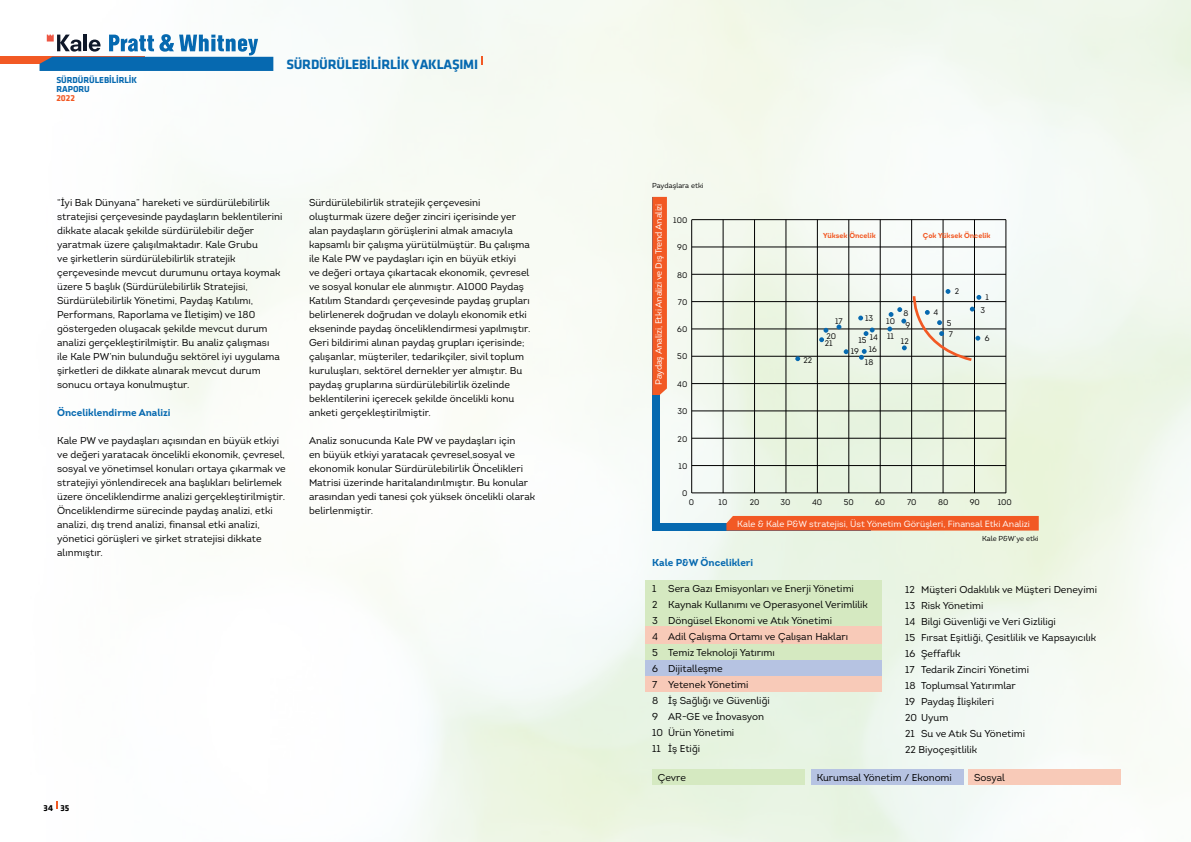
<style>
.page{position:relative;width:1191px;height:842px;background:#fff}
.page>*{position:absolute;margin:0;border:0;box-sizing:border-box;transform-origin:0 0}
.t1{font:700 14px "Klavika";letter-spacing:-.015em;color:#0669b0}
.t2{font:10px/14px "Intro";color:#000}
.t3{font:700 10px "Intro";color:#0669b0}
.t4{font:9px "Intro";letter-spacing:-.005em;color:#fff}
.t5{font:9px "Intro";letter-spacing:-.025em;color:#fff}
.t6{font:700 9px/9px "Klavika";letter-spacing:-.005em;color:#0669b0}
.t7{font:700 9px "Klavika";color:#000}
.t8{font:700 9px "Klavika";color:#f25924}
.t9{font:8.1px/11.7px "Intro";color:#000}
.t10{font:700 7.2px "Intro";color:#f25924}
.t11{font:7.2px "Intro";color:#000}
</style>
<div class="page">
<img style="left:0;top:0;width:1191px;height:842px">
<div style="left:652px;top:769px;width:152px;height:16px;background:#d5e9c1"></div>
<div style="left:968px;top:769px;width:152px;height:16px;background:#f8cab8"></div>
<div style="left:645px;top:580px;width:236px;height:47px;background:#d5e9c1"></div>
<div style="left:645px;top:627px;width:236px;height:17px;background:#f8cab8"></div>
<div style="left:645px;top:675px;width:236px;height:17px;background:#f8cab8"></div>
<div style="left:645px;top:644px;width:236px;height:16px;background:#d5e9c1"></div>
<div style="left:811px;top:769px;width:152px;height:16px;background:#b6c3e2"></div>
<div style="left:645px;top:660px;width:236px;height:15px;background:#b6c3e2"></div>
<div style="left:652px;top:523px;width:218px;height:8px;background:#0669b0"></div>
<div style="left:652px;top:197px;width:7px;height:330px;background:#0669b0"></div>
<svg style="left:726px;top:516px;width:312px;height:15px;background:#ee5c29"></svg>
<svg style="left:652px;top:197px;width:15px;height:198px;background:#ed5b29"></svg>
<hr style="left:692px;top:493px;width:314px;height:1px;background:#000">
<hr style="left:692px;top:465px;width:314px;height:1px;background:#000">
<hr style="left:692px;top:438px;width:314px;height:1px;background:#000">
<hr style="left:692px;top:411px;width:314px;height:1px;background:#000">
<hr style="left:692px;top:383px;width:314px;height:1px;background:#000">
<hr style="left:692px;top:356px;width:314px;height:1px;background:#000">
<hr style="left:692px;top:329px;width:314px;height:1px;background:#000">
<hr style="left:692px;top:301px;width:314px;height:1px;background:#000">
<hr style="left:692px;top:274px;width:314px;height:1px;background:#000">
<hr style="left:692px;top:247px;width:314px;height:1px;background:#000">
<hr style="left:692px;top:219px;width:314px;height:1px;background:#000">
<hr style="left:691px;top:220px;width:1px;height:273px;background:#000">
<hr style="left:754px;top:220px;width:1px;height:273px;background:#000">
<hr style="left:723px;top:220px;width:1px;height:273px;background:#000">
<hr style="left:848px;top:220px;width:1px;height:273px;background:#000">
<hr style="left:880px;top:220px;width:1px;height:273px;background:#000">
<hr style="left:943px;top:220px;width:1px;height:273px;background:#000">
<hr style="left:817px;top:220px;width:1px;height:273px;background:#000">
<hr style="left:785px;top:220px;width:1px;height:273px;background:#000">
<hr style="left:911px;top:220px;width:1px;height:273px;background:#000">
<hr style="left:974px;top:220px;width:1px;height:273px;background:#000">
<hr style="left:1005px;top:220px;width:1px;height:273px;background:#000">
<svg style="left:795px;top:356px;width:5px;height:5px"></svg>
<svg style="left:819px;top:328px;width:9px;height:14px"></svg>
<svg style="left:836px;top:324px;width:5px;height:5px"></svg>
<svg style="left:843px;top:349px;width:5px;height:5px"></svg>
<svg style="left:859px;top:349px;width:7px;height:11px"></svg>
<svg style="left:863px;top:328px;width:11px;height:8px"></svg>
<svg style="left:858px;top:316px;width:5px;height:4px"></svg>
<svg style="left:887px;top:289px;width:94px;height:74px"></svg>
<svg style="left:480px;top:56px;width:2px;height:9px"></svg>
<div style="left:0;top:57px;width:145px;height:7px;background:#f25924"></div>
<svg style="left:40px;top:34px;width:233px;height:37px"></svg>
<p class="t6" style="left:56px;top:75px;width:82px">SÜRDÜRÜLEBİLİRLİK<br>RAPORU</p>
<p class="t8" style="left:56px;top:93px;width:20px">2022</p>
<h1 class="t1" style="left:286px;top:56px;width:193px">SÜRDÜRÜLEBİLİRLİK YAKLAŞIMI</h1>
<p class="t2" style="left:57px;top:196px;width:227px">“İyi Bak Dünyana” hareketi ve sürdürülebilirlik stratejisi çerçevesinde paydaşların beklentilerini dikkate alacak şekilde sürdürülebilir değer yaratmak üzere çalışılmaktadır. Kale Grubu<br>ve şirketlerin sürdürülebilirlik stratejik çerçevesinde mevcut durumunu ortaya koymak üzere 5 başlık (Sürdürülebilirlik Stratejisi, Sürdürülebilirlik Yönetimi, Paydaş Katılımı, Performans, Raporlama ve İletişim) ve 180 göstergeden oluşacak şekilde mevcut durum analizi gerçekleştirilmiştir. Bu analiz çalışması ile Kale PW’nin bulunduğu sektörel iyi uygulama şirketleri de dikkate alınarak mevcut durum sonucu ortaya konulmuştur.</p>
<p class="t3" style="left:57px;top:406px;width:115px">Önceliklendirme Analizi</p>
<p class="t2" style="left:57px;top:434px;width:230px">Kale PW ve paydaşları açısından en büyük etkiyi ve değeri yaratacak öncelikli ekonomik, çevresel, sosyal ve yönetimsel konuları ortaya çıkarmak ve stratejiyi yönlendirecek ana başlıkları belirlemek üzere önceliklendirme analizi gerçekleştirilmiştir.<br>Önceliklendirme sürecinde paydaş analizi, etki analizi, dış trend analizi, finansal etki analizi, yönetici görüşleri ve şirket stratejisi dikkate alınmıştır.</p>
<p class="t2" style="left:309px;top:196px;width:223px">Sürdürülebilirlik stratejik çerçevesini oluşturmak üzere değer zinciri içerisinde yer alan paydaşların görüşlerini almak amacıyla kapsamlı bir çalışma yürütülmüştür. Bu çalışma ile Kale PW ve paydaşları için en büyük etkiyi<br>ve değeri ortaya çıkartacak ekonomik, çevresel ve sosyal konular ele alınmıştır. A1000 Paydaş Katılım Standardı çerçevesinde paydaş grupları belirlenerek doğrudan ve dolaylı ekonomik etki ekseninde paydaş önceliklendirmesi yapılmıştır.<br>Geri bildirimi alınan paydaş grupları içerisinde; çalışanlar, müşteriler, tedarikçiler, sivil toplum kuruluşları, sektörel dernekler yer almıştır. Bu paydaş gruplarına sürdürülebilirlik özelinde beklentilerini içerecek şekilde öncelikli konu anketi gerçekleştirilmiştir.</p>
<p class="t2" style="left:309px;top:434px;width:228px">Analiz sonucunda Kale PW ve paydaşları için<br>en büyük etkiyi yaratacak çevresel,sosyal ve ekonomik konular Sürdürülebilirlik Öncelikleri Matrisi üzerinde haritalandırılmıştır. Bu konular arasından yedi tanesi çok yüksek öncelikli olarak belirlenmiştir.</p>
<p class="t7" style="left:44px;top:803px;width:27px">34 35</p>
<p class="t11" style="left:652px;top:181px;width:53px">Paydaşlara etki</p>
<p class="t5" style="left:653px;top:385px;width:183px;rotate:-90deg">Paydaş Analizi, Etki Analizi ve Dış Trend Analizi</p>
<p class="t9" style="left:673px;top:214px;width:16px">100</p>
<p class="t9" style="left:677px;top:242px;width:12px">90</p>
<p class="t9" style="left:677px;top:269px;width:12px">80</p>
<p class="t9" style="left:678px;top:296px;width:11px">70</p>
<p class="t9" style="left:677px;top:324px;width:12px">60</p>
<p class="t9" style="left:677px;top:351px;width:12px">50</p>
<p class="t9" style="left:677px;top:378px;width:12px">40</p>
<p class="t9" style="left:677px;top:405px;width:11px">30</p>
<p class="t9" style="left:677px;top:433px;width:11px">20</p>
<p class="t9" style="left:678px;top:460px;width:10px">10</p>
<p class="t9" style="left:682px;top:487px;width:7px">0</p>
<p class="t10" style="left:823px;top:230px;width:54px">Yüksek Öncelik</p>
<p class="t10" style="left:923px;top:230px;width:69px">Çok Yüksek Öncelik</p>
<p class="t9" style="left:803px;top:355px;width:10px">22</p>
<p class="t9" style="left:835px;top:315px;width:9px">17</p>
<p class="t9" style="left:865px;top:312px;width:10px">13</p>
<p class="t9" style="left:826px;top:330px;width:11px">20</p>
<p class="t9" style="left:825px;top:338px;width:9px">21</p>
<p class="t9" style="left:858px;top:333px;width:21px">15 14</p>
<p class="t9" style="left:850px;top:346px;width:10px">19</p>
<p class="t9" style="left:868px;top:343px;width:10px">16</p>
<p class="t9" style="left:886px;top:315px;width:10px">10</p>
<p class="t9" style="left:903px;top:308px;width:8px">8<br>9</p>
<p class="t9" style="left:901px;top:336px;width:9px">12</p>
<p class="t9" style="left:887px;top:330px;width:9px">11</p>
<p class="t9" style="left:865px;top:356px;width:10px">18</p>
<p class="t9" style="left:933px;top:307px;width:6px">4</p>
<p class="t9" style="left:954px;top:285px;width:6px">2</p>
<p class="t9" style="left:946px;top:317px;width:8px;line-height:11.1px">5<br>7</p>
<p class="t9" style="left:985px;top:292px;width:5px">1</p>
<p class="t9" style="left:980px;top:304px;width:6px">3</p>
<p class="t9" style="left:984px;top:333px;width:6px">6</p>
<p class="t9" style="left:689px;top:497px;width:7px">0</p>
<p class="t9" style="left:718px;top:497px;width:10px">10</p>
<p class="t9" style="left:749px;top:497px;width:11px">20</p>
<p class="t9" style="left:780px;top:497px;width:11px">30</p>
<p class="t9" style="left:812px;top:497px;width:12px">40</p>
<p class="t9" style="left:843px;top:497px;width:12px">50</p>
<p class="t9" style="left:875px;top:497px;width:12px">60</p>
<p class="t9" style="left:907px;top:497px;width:11px">70</p>
<p class="t9" style="left:938px;top:497px;width:12px">80</p>
<p class="t9" style="left:969px;top:497px;width:12px">90</p>
<p class="t9" style="left:997px;top:497px;width:16px">100</p>
<p class="t4" style="left:737px;top:518px;width:294px">Kale &amp; Kale P&amp;W stratejisi, Üst Yönetim Görüşleri, Finansal Etki Analizi</p>
<p class="t11" style="left:982px;top:535px;width:58px">Kale P&amp;W’ye etki</p>
<p class="t3" style="left:652px;top:556px;width:103px">Kale P&amp;W Öncelikleri</p>
<p class="t2" style="left:652px;top:580px;width:217px;line-height:16px">1 Sera Gazı Emisyonları ve Enerji Yönetimi<br>2 Kaynak Kullanımı ve Operasyonel Verimlilik<br>3 Döngüsel Ekonomi ve Atık Yönetimi<br>4 Adil Çalışma Ortamı ve Çalışan Hakları<br>5 Temiz Teknoloji Yatırımı<br>6 Dijitalleşme<br>7 Yetenek Yönetimi<br>8 İş Sağlığı ve Güvenliği<br>9 AR-GE ve İnovasyon<br>10 Ürün Yönetimi<br>11 İş Etiği</p>
<p class="t2" style="left:905px;top:581px;width:193px;line-height:16px">12 Müşteri Odaklılık ve Müşteri Deneyimi<br>13 Risk Yönetimi<br>14 Bilgi Güvenliği ve Veri Gizliligi<br>15 Fırsat Eşitliği, Çesitlilik ve Kapsayıcılık<br>16 Şeffaflık<br>17 Tedarik Zinciri Yönetimi<br>18 Toplumsal Yatırımlar<br>19 Paydaş İlişkileri<br>20 Uyum<br>21 Su ve Atık Su Yönetimi<br>22 Biyoçeşitlilik</p>
<p class="t2" style="left:658px;top:770px;width:30px">Çevre</p>
<p class="t2" style="left:816px;top:770px;width:137px">Kurumsal Yönetim / Ekonomi</p>
<p class="t2" style="left:974px;top:770px;width:32px">Sosyal</p>
</div>
